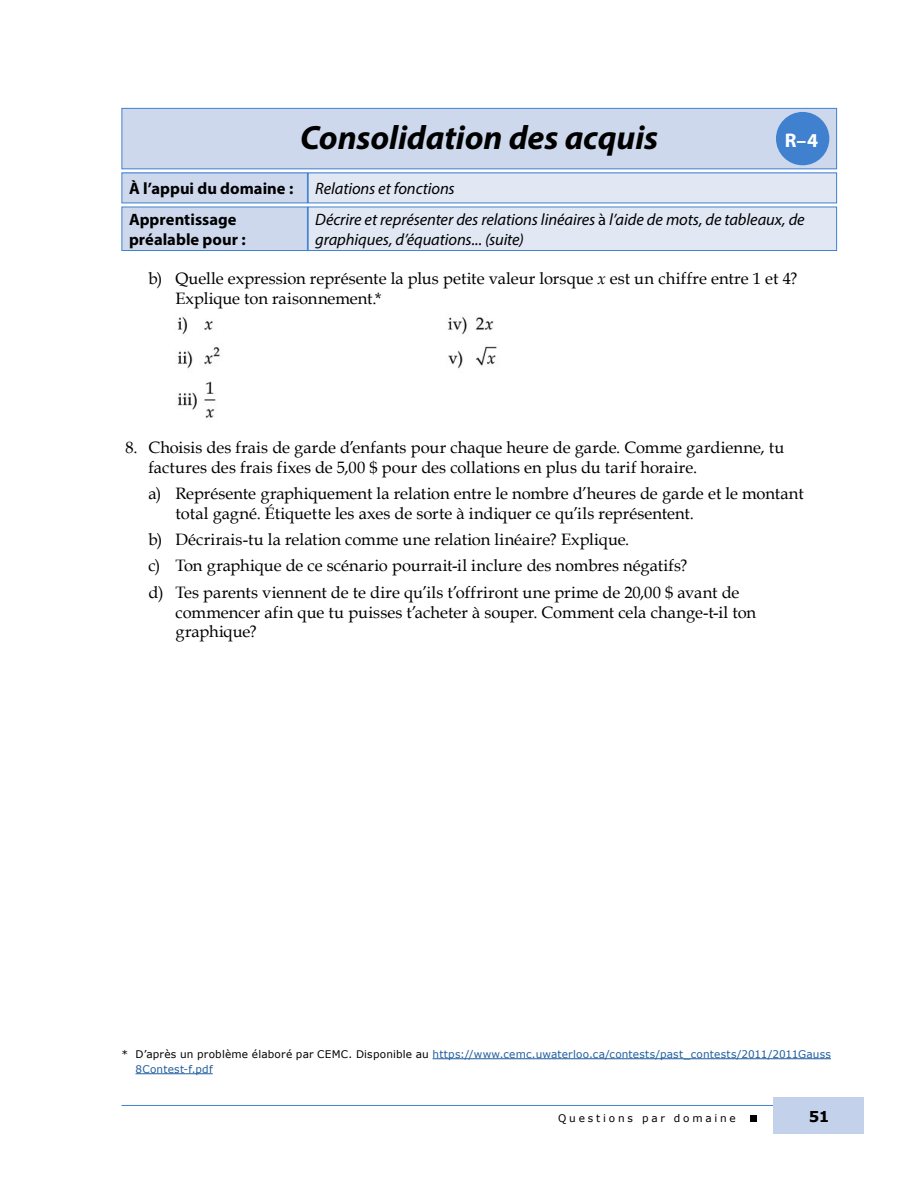
<style>
.page{position:relative;width:918px;height:1188px;background:#fff}
.page>*{position:absolute;margin:0;border:0;box-sizing:border-box;transform-origin:0 0}
.Heading_1_Mental_Math{font:italic 700 33.75px "Myriad Pro";letter-spacing:-.005em;color:#000}
.t1{font:700 19.8px "Myriad Pro";color:#fff}
.Assignment_Number_B___06{font:16.5px/19.8px "Book Antiqua";color:#000}
.Assignment_Number_A___06{font:16.5px/19.8px "Book Antiqua";letter-spacing:.005em;color:#000}
.Heading_3_Unit_Heading{font:italic 16.5px/19.8px "Myriad Pro";letter-spacing:-.005em;color:#000}
.Heading_3_Unit_Heading-2{font:700 16.5px/19.8px "Myriad Pro";color:#000}
.t2{font:700 15px "Verdana";color:#000}
.Copyright_Paragraph_with_Superscript{font:10.5px/15px "Verdana";letter-spacing:.02em;color:#215e9e}
.t3{font:10.5px "Verdana";letter-spacing:.27em;color:#000}
.s1{font-style:normal}
.s2{font-style:italic}
.s3{color:#000}
</style>
<div class="page">
<hr style="left:122px;top:1105px;width:730px;height:1px;background:#4081cf">
<div style="left:774px;top:1097px;width:90px;height:37px;background:#c4d1ea"></div>
<div style="left:750px;top:1115px;width:7px;height:7px;background:#000"></div>
<hr style="left:433px;top:1058px;width:398px;height:1px;background:#215e9e">
<hr style="left:136px;top:1073px;width:77px;height:1px;background:#215e9e">
<div style="left:122px;top:108px;width:715px;height:61px;background:#cdd8ed"></div>
<div style="left:122px;top:108px;width:715px;height:61px;border:1px solid #4081cf"></div>
<div style="left:777px;top:113px;width:52px;height:52px;background:#4081cf;border-radius:50%"></div>
<div style="left:776px;top:112px;width:53px;height:53px;border:1px solid #4081cf;border-radius:50%"></div>
<div style="left:122px;top:173px;width:185px;height:30px;background:#cdd8ed"></div>
<div style="left:308px;top:173px;width:529px;height:30px;background:#e1e8f4"></div>
<div style="left:122px;top:207px;width:185px;height:44px;background:#cdd8ed"></div>
<div style="left:122px;top:207px;width:186px;height:44px;border:1px solid #4081cf"></div>
<div style="left:308px;top:207px;width:529px;height:44px;background:#e1e8f4"></div>
<div style="left:308px;top:207px;width:529px;height:44px;border:1px solid #4081cf"></div>
<img style="left:177px;top:316px;width:320px;height:102px">
<p class="Heading_1_Mental_Math" style="left:300px;top:115px;width:360px">Consolidation des acquis</p>
<p class="t1" style="left:785px;top:127px;width:35px">R–4</p>
<p class="Heading_3_Unit_Heading-2" style="left:129px;top:178px;width:166px">À l’appui du domaine :</p>
<p class="Heading_3_Unit_Heading" style="left:315px;top:178px;width:141px">Relations et fonctions</p>
<p class="Heading_3_Unit_Heading-2" style="left:129px;top:209px;width:118px">Apprentissage préalable pour :</p>
<p class="Heading_3_Unit_Heading" style="left:315px;top:209px;width:491px">Décrire et représenter des relations linéaires <span class="s1">à</span> l’aide de mots, de tableaux, de graphiques, d’équations... (suite)</p>
<p class="Assignment_Number_B___06" style="left:175px;top:268px;width:624px;text-indent:-27px">b) Quelle expression représente la plus petite valeur lorsque <span class="s2">x</span> est un chiffre entre 1 et 4?<br>Explique ton raisonnement.*</p>
<p class="Assignment_Number_A___06" style="left:148px;top:437px;width:637px;text-indent:-23px">8. Choisis des frais de garde d’enfants pour chaque heure de garde. Comme gardienne, tu factures des frais fixes de 5,00 $ pour des collations en plus du tarif horaire.</p>
<p class="Assignment_Number_B___06" style="left:176px;top:483px;width:630px;text-indent:-27px">a) Représente graphiquement la relation entre le nombre d’heures de garde et le montant total gagné. Étiquette les axes de sorte à indiquer ce qu’ils représentent.</p>
<p class="Assignment_Number_B___06" style="left:148px;top:529px;width:482px">b) Décrirais-tu la relation comme une relation linéaire? Explique.</p>
<p class="Assignment_Number_B___06" style="left:148px;top:556px;width:541px">c) Ton graphique de ce scénario pourrait-il inclure des nombres négatifs?</p>
<p class="Assignment_Number_B___06" style="left:176px;top:582px;width:582px;text-indent:-27px">d) Tes parents viennent de te dire qu’ils t’offriront une prime de 20,00 $ avant de commencer afin que tu puisses t’acheter à souper. Comment cela change-t-il ton graphique?</p>
<p class="Copyright_Paragraph_with_Superscript" style="left:136px;top:1046px;width:697px;text-indent:-14px"><span class="s3">* D’après un problème élaboré par CEMC. Disponible au</span> https://www.cemc.uwaterloo.ca/contests/past_contests/2011/2011Gauss<br>8Contest-f.pdf</p>
<p class="t3" style="left:558px;top:1111px;width:179px">Questions par domaine</p>
<p class="t2" style="left:809px;top:1106px;width:22px">51</p>
</div>
